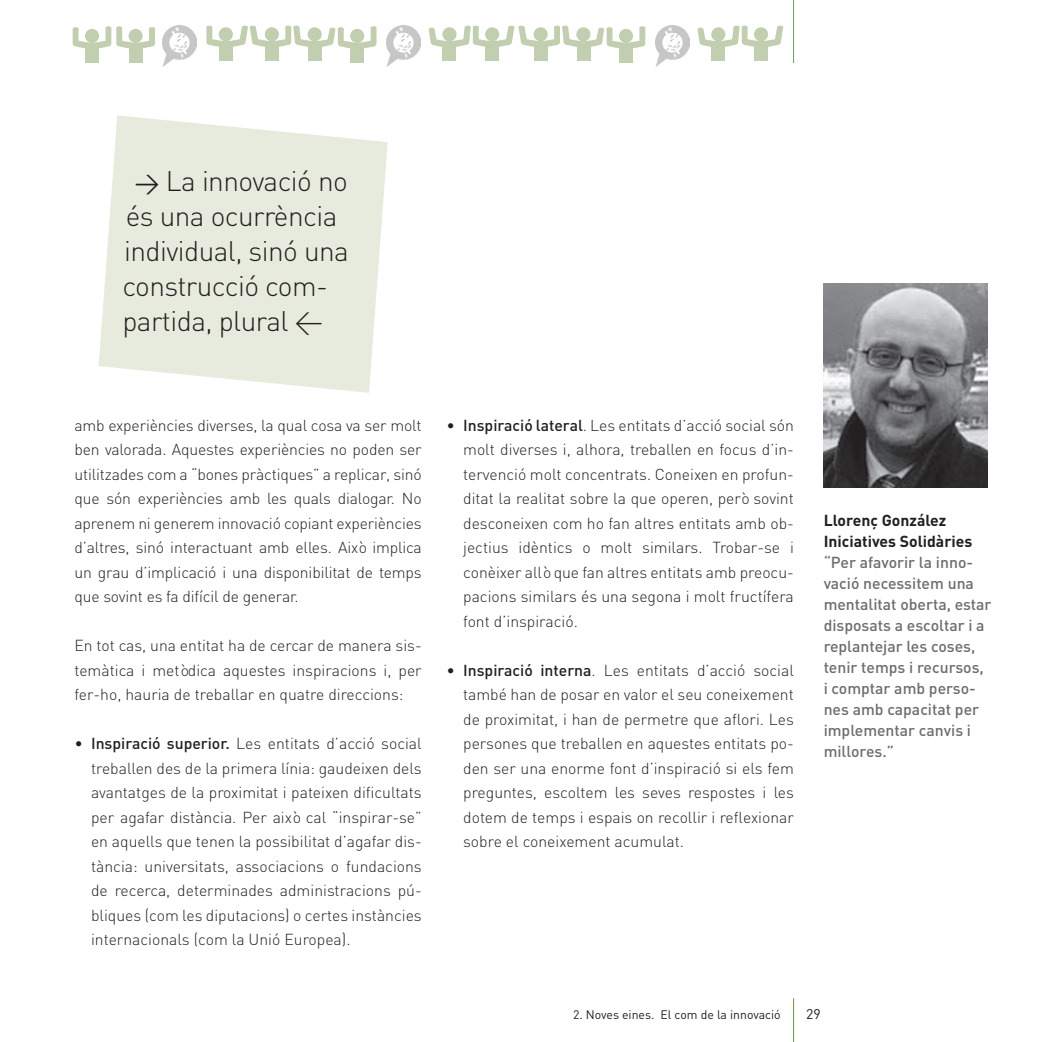
<style>
.page{position:relative;width:1042px;height:1042px;background:#fff}
.page>*{position:absolute;margin:0;border:0;box-sizing:border-box;transform-origin:0 0}
.t1{font:300 28px/35px "DIN";letter-spacing:-.02em;color:#231f20}
.t2{font:24.5px "DIN";color:#231f20}
.t3{font:300 15.75px/24.5px "DIN";color:#231f20;text-align:justify}
.t4{font:500 15.75px/21px "DIN";color:#6c6d70}
.t5{font:700 15.75px/21px "DIN";color:#231f20}
.t6{font:14px "DIN";color:#231f20}
.t7{font:12.25px "DIN";color:#231f20}
.s1{font-weight:500}
</style>
<div class="page">
<svg style="left:99px;top:115px;width:289px;height:278px;fill:#e6ebdd"></svg>
<hr style="left:793px;top:0;width:1px;height:63px;background:#749c53">
<hr style="left:793px;top:998px;width:1px;height:44px;background:#749c53">
<div style="left:85px;top:43px;width:14px;height:19px;background:#c1ceaf"></div>
<div style="left:265px;top:41px;width:14px;height:20px;background:#c1ceaf"></div>
<div style="left:308px;top:41px;width:14px;height:20px;background:#c1ceaf"></div>
<div style="left:350px;top:43px;width:14px;height:19px;background:#c1ceaf"></div>
<div style="left:534px;top:41px;width:14px;height:20px;background:#c1ceaf"></div>
<div style="left:576px;top:41px;width:14px;height:20px;background:#c1ceaf"></div>
<div style="left:619px;top:43px;width:14px;height:19px;background:#c1ceaf"></div>
<div style="left:219px;top:41px;width:14px;height:20px;background:#c1ceaf"></div>
<svg style="left:206px;top:26px;width:170px;height:22px"></svg>
<div style="left:129px;top:43px;width:14px;height:19px;background:#c1ceaf"></div>
<svg style="left:73px;top:26px;width:82px;height:22px"></svg>
<div style="left:485px;top:41px;width:14px;height:20px;background:#c1ceaf"></div>
<div style="left:442px;top:41px;width:14px;height:20px;background:#c1ceaf"></div>
<svg style="left:429px;top:26px;width:216px;height:22px"></svg>
<div style="left:754px;top:41px;width:14px;height:20px;background:#c1ceaf"></div>
<div style="left:711px;top:41px;width:14px;height:20px;background:#c1ceaf"></div>
<svg style="left:697px;top:26px;width:86px;height:21px"></svg>
<img style="left:386px;top:26px;width:34px;height:41px">
<img style="left:655px;top:26px;width:34px;height:41px">
<img style="left:163px;top:26px;width:34px;height:41px">
<img style="left:823px;top:284px;width:165px;height:203px">
<h1 class="t1" style="left:122px;top:163px;width:228px;text-indent:43px">La innovació no és una ocurrència individual, sinó una construcció com&shy;partida, plural &lt;</h1>
<h2 class="t2" style="left:160px;top:202px;width:27px;rotate:-180deg">&lt;</h2>
<p class="t3" style="left:74px;top:412px;width:349px">amb experiències diverses, la qual cosa va ser molt ben valorada. Aquestes experiències no poden ser utilitzades com a “bones pràctiques” a replicar, sinó que són experiències amb les quals dialogar. No aprenem ni generem innovació copiant experiències d’altres, sinó interactuant amb elles. Això implica un grau d’implicació i una disponibilitat de temps que sovint es fa difícil de generar.</p>
<p class="t3" style="left:74px;top:633px;width:349px">En tot cas, una entitat ha de cercar de manera sis&shy;temàtica i metòdica aquestes inspiracions i, per fer-ho, hauria de treballar en quatre direccions:</p>
<p class="t3" style="left:91px;top:731px;width:332px;text-indent:-17px">• <span class="s1">Inspiració superior.</span> Les entitats d’acció social treballen des de la primera línia: gaudeixen dels avantatges de la proximitat i pateixen dificultats per agafar distància. Per això cal “inspirar-se” en aquells que tenen la possibilitat d’agafar dis&shy;tància: universitats, associacions o fundacions de recerca, determinades administracions pú&shy;bliques (com les diputacions) o certes instàncies internacionals (com la Unió Europea).</p>
<p class="t3" style="left:463px;top:413px;width:332px;text-indent:-17px">• <span class="s1">Inspiració lateral</span>. Les entitats d’acció social són molt diverses i, alhora, treballen en focus d’in&shy;tervenció molt concentrats. Coneixen en profun&shy;ditat la realitat sobre la que operen, però sovint desconeixen com ho fan altres entitats amb ob&shy;jectius idèntics o molt similars. Trobar-se i conèixer allò que fan altres entitats amb preocu&shy;pacions similars és una segona i molt fructífera font d’inspiració.</p>
<p class="t3" style="left:463px;top:658px;width:332px;text-indent:-17px">• <span class="s1">Inspiració interna</span>. Les entitats d’acció social també han de posar en valor el seu coneixement de proximitat, i han de permetre que aflori. Les persones que treballen en aquestes entitats po&shy;den ser una enorme font d’inspiració si els fem preguntes, escoltem les seves respostes i les dotem de temps i espais on recollir i reflexionar sobre el coneixement acumulat.</p>
<p class="t5" style="left:823px;top:509px;width:150px">Llorenç González<br>Iniciatives Solidàries</p>
<p class="t4" style="left:823px;top:551px;width:169px">“Per afavorir la inno&shy;vació necessitem una mentalitat oberta, estar disposats a escoltar i a replantejar les coses, tenir temps i recursos, i comptar amb perso&shy;nes amb capacitat per implementar canvis i millores.”</p>
<p class="t7" style="left:573px;top:1006px;width:209px">2. Noves eines. El com de la innovació</p>
<p class="t6" style="left:806px;top:1005px;width:16px">29</p>
</div>
